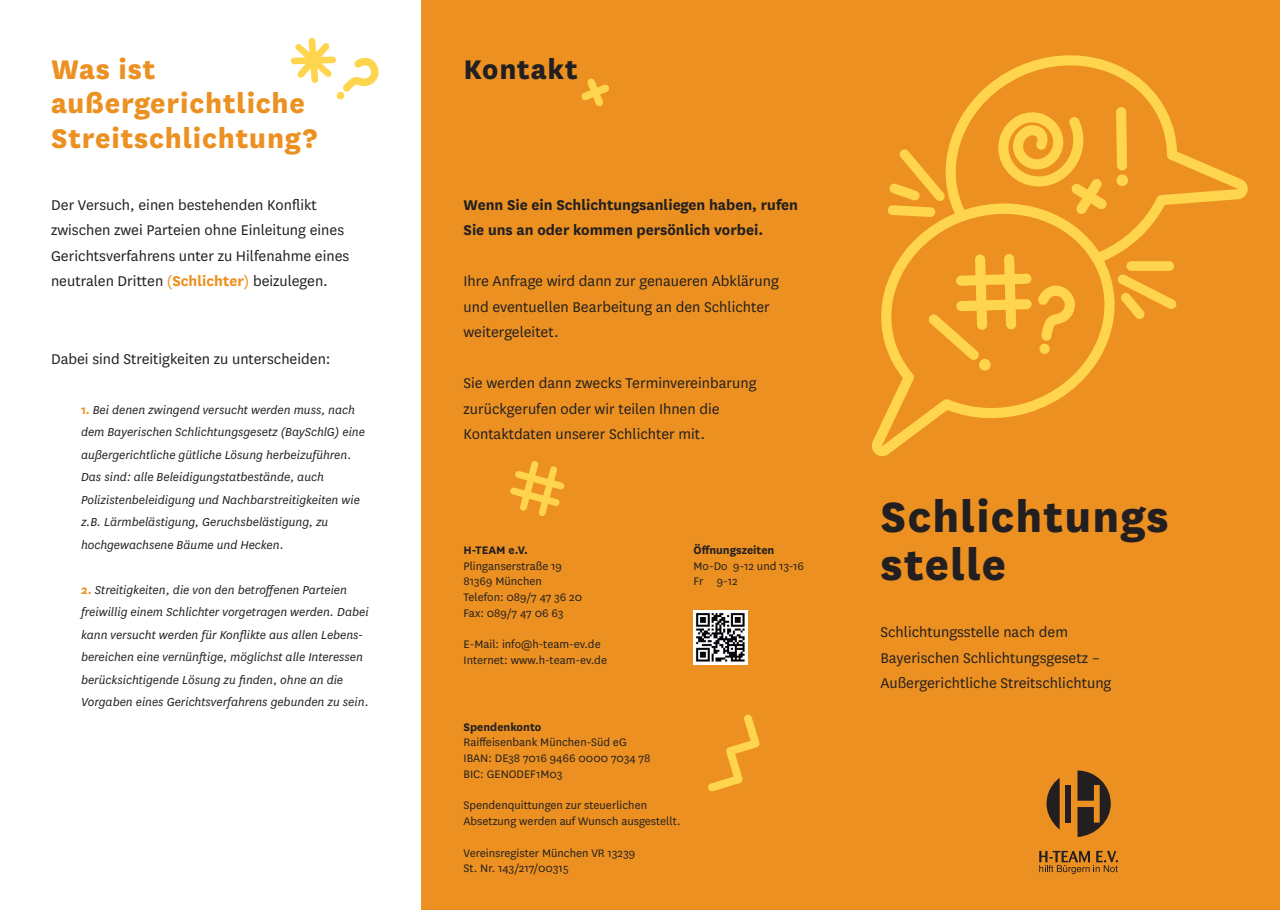
<style>
.page{position:relative;width:1280px;height:910px;background:#fff}
.page>*{position:absolute;margin:0;border:0;box-sizing:border-box;transform-origin:0 0}
.t1{font:800 49.35px/48px "National";letter-spacing:.025em;color:#231f20}
.t2{font:800 31.5px/34.5px "National";letter-spacing:.025em;color:#ec9121}
.t3{font:800 31.5px "National";letter-spacing:.025em;color:#231f20}
.t4{font:16.5px/25.5px "National";color:#231f20}
.t5{font:700 16.5px/25.5px "National";color:#231f20}
.t6{font:italic 13.5px/22.5px "National";color:#231f20}
.t7{font:12.75px/15.8px "National";color:#231f20}
.t8{font:700 12.75px "National";color:#231f20}
.s1{color:#ec9121}
.s2{font-weight:700;color:#ec9121}
.s3{font-weight:700;font-style:normal;color:#ec9121}
</style>
<div class="page">
<div style="left:421px;top:0;width:859px;height:910px;background:#ec9121"></div>
<svg style="left:871px;top:209px;width:244px;height:247px"></svg>
<svg style="left:930px;top:55px;width:318px;height:209px"></svg>
<svg style="left:997px;top:111px;width:110px;height:103px"></svg>
<div style="left:1116px;top:174px;width:12px;height:12px;background:#fed54d;border-radius:50%"></div>
<svg style="left:1116px;top:107px;width:11px;height:64px"></svg>
<svg style="left:928px;top:254px;width:147px;height:117px"></svg>
<div style="left:1126px;top:261px;width:48px;height:10px;background:#fed54d;border-radius:5px"></div>
<svg style="left:1118px;top:274px;width:59px;height:45px"></svg>
<svg style="left:888px;top:149px;width:57px;height:68px"></svg>
<svg style="left:1039px;top:851px;width:79px;height:23px"></svg>
<svg style="left:1046px;top:778px;width:14px;height:52px"></svg>
<svg style="left:1077px;top:770px;width:34px;height:67px"></svg>
<div style="left:1065px;top:785px;width:6px;height:38px;background:#231f20"></div>
<svg style="left:291px;top:38px;width:88px;height:62px"></svg>
<svg style="left:510px;top:461px;width:55px;height:55px"></svg>
<svg style="left:581px;top:78px;width:28px;height:28px"></svg>
<svg style="left:708px;top:714px;width:52px;height:78px"></svg>
<img style="left:693px;top:610px;width:54px;height:54px">
<h2 class="t2" style="left:51px;top:49px;width:268px">Was ist außergerichtliche<br>Streitschlichtung?</h2>
<p class="t4" style="left:51px;top:191px;width:300px">Der Versuch, einen bestehenden Konflikt zwischen zwei Parteien ohne Einleitung eines Gerichtsverfahrens unter zu Hilfenahme eines neutralen Dritten <span class="s1">(</span><span class="s2">Schlichter</span><span class="s1">)</span> beizulegen.</p>
<p class="t4" style="left:51px;top:345px;width:281px">Dabei sind Streitigkeiten zu unterscheiden:</p>
<p class="t6" style="left:81px;top:398px;width:285px"><span class="s3">1.</span> Bei denen zwingend versucht werden muss, nach dem Bayerischen Schlichtungsgesetz (BaySchlG) eine außergerichtliche gütliche Lösung herbeizuführen.<br>Das sind: alle Beleidigungstatbestände, auch Polizistenbeleidigung und Nachbarstreitigkeiten wie z.B. Lärmbelästigung, Geruchsbelästigung, zu hochgewachsene Bäume und Hecken.</p>
<p class="t6" style="left:81px;top:578px;width:289px"><span class="s3">2.</span> Streitigkeiten, die von den betroffenen Parteien freiwillig einem Schlichter vorgetragen werden. Dabei kann versucht werden für Konflikte aus allen Lebens&shy;bereichen eine vernünftige, möglichst alle Interessen berücksichtigende Lösung zu finden, ohne an die Vorgaben eines Gerichtsverfahrens gebunden zu sein.</p>
<h2 class="t3" style="left:463px;top:46px;width:116px">Kontakt</h2>
<p class="t5" style="left:463px;top:191px;width:336px">Wenn Sie ein Schlichtungsanliegen haben, rufen<br>Sie uns an oder kommen persönlich vorbei.</p>
<p class="t4" style="left:463px;top:268px;width:317px">Ihre Anfrage wird dann zur genaueren Abklärung und eventuellen Bearbeitung an den Schlichter weitergeleitet.</p>
<p class="t4" style="left:463px;top:369px;width:295px">Sie werden dann zwecks Terminvereinbarung zurückgerufen oder wir teilen Ihnen die<br>Kontaktdaten unserer Schlichter mit.</p>
<p class="t8" style="left:463px;top:541px;width:66px">H-TEAM e.V.</p>
<p class="t7" style="left:463px;top:557px;width:120px">Plinganserstraße 19<br>81369 München<br>Telefon: 089/7 47 36 20<br>Fax: 089/7 47 06 63</p>
<p class="t7" style="left:463px;top:636px;width:145px">E-Mail: info@h-team-ev.de<br>Internet: www.h-team-ev.de</p>
<p class="t8" style="left:693px;top:541px;width:82px">Öffnungszeiten</p>
<p class="t7" style="left:693px;top:557px;width:112px">Mo-Do 9-12 und 13-16<br>Fr 9-12</p>
<p class="t8" style="left:463px;top:718px;width:79px">Spendenkonto</p>
<p class="t7" style="left:463px;top:734px;width:189px">Raiffeisenbank München-Süd eG<br>IBAN: DE38 7016 9466 0000 7034 78<br>BIC: GENODEF1M03</p>
<p class="t7" style="left:463px;top:797px;width:219px">Spendenquittungen zur steuerlichen<br>Absetzung werden auf Wunsch ausgestellt.</p>
<p class="t7" style="left:463px;top:844px;width:173px">Vereinsregister München VR 13239<br>St. Nr. 143/217/00315</p>
<h1 class="t1" style="left:880px;top:489px;width:290px">Schlichtungs stelle</h1>
<p class="t4" style="left:880px;top:619px;width:233px">Schlichtungsstelle nach dem<br>Bayerischen Schlichtungsgesetz –<br>Außergerichtliche Streitschlichtung</p>
</div>
